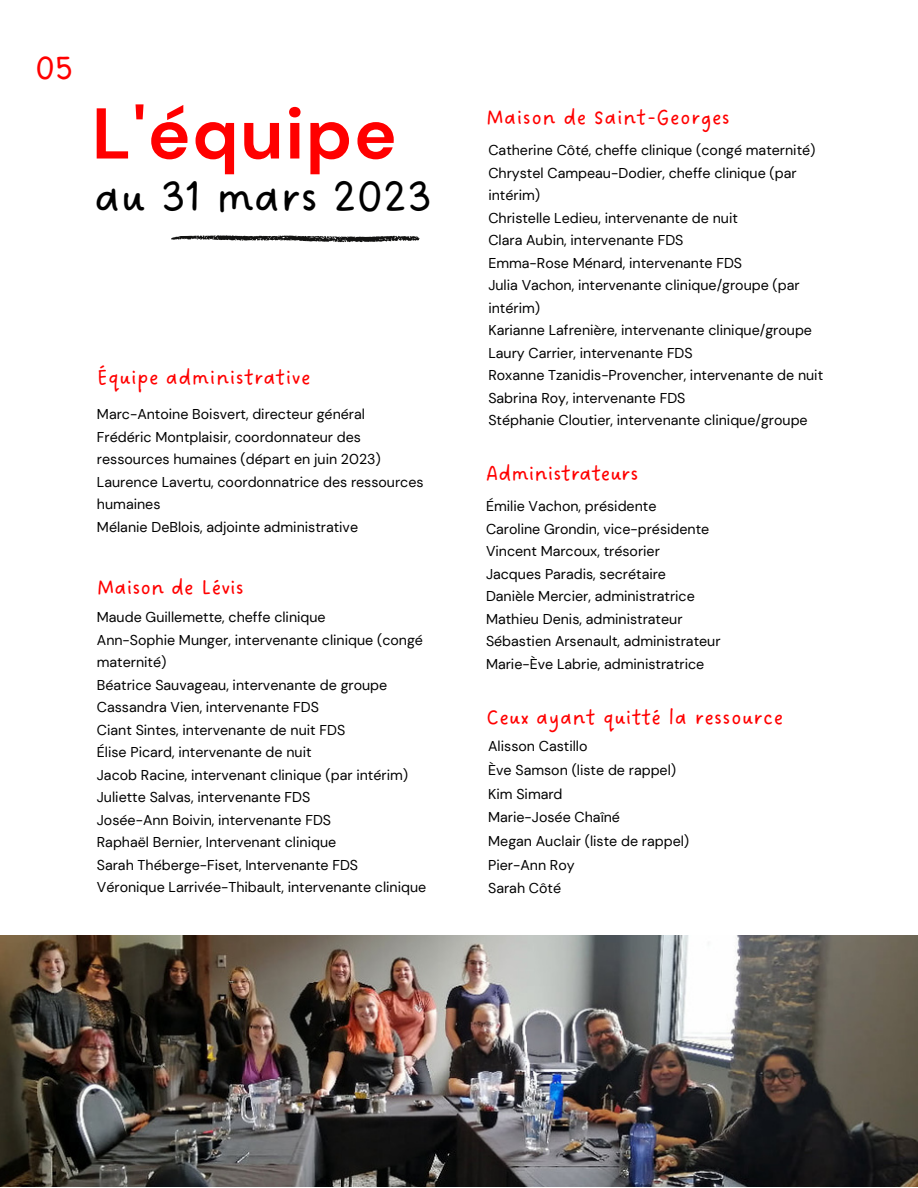
<style>
.page{position:relative;width:918px;height:1188px;background:#fff}
.page>*{position:absolute;margin:0;border:0;box-sizing:border-box;transform-origin:0 0}
.t1{font:700 71.7px "DM Sans";letter-spacing:.02em;color:#f00}
.t2{font:49.35px "DO Sans Regular";color:#000}
.t3{font:37.35px "DO Sans Regular";color:#f00}
.t4{font:22.5px "DO Sans Regular";letter-spacing:.02em;color:#f00}
.t5{font:22.5px "DO Sans Regular";color:#f00}
.t6{font:14.25px/22.5px "DM Sans";color:#000}
</style>
<div class="page">
<svg style="left:171px;top:235px;width:249px;height:8px"></svg>
<img style="left:0;top:936px;width:918px;height:250px">
<p class="t3" style="left:34px;top:46px;width:40px">05</p>
<p class="t1" style="left:92px;top:87px;width:307px">L'équipe</p>
<p class="t2" style="left:95px;top:168px;width:338px">au 31 mars 2023</p>
<p class="t4" style="left:97px;top:364px;width:215px">Équipe administrative</p>
<p class="t6" style="left:97px;top:403px;width:270px">Marc-Antoine Boisvert, directeur général</p>
<p class="t6" style="left:97px;top:426px;width:285px">Frédéric Montplaisir, coordonnateur des ressources humaines (départ en juin 2023)</p>
<p class="t6" style="left:97px;top:471px;width:328px">Laurence Lavertu, coordonnatrice des ressources humaines</p>
<p class="t6" style="left:97px;top:516px;width:263px">Mélanie DeBlois, adjointe administrative</p>
<p class="t5" style="left:97px;top:574px;width:149px">Maison de Lévis</p>
<p class="t6" style="left:97px;top:606px;width:230px">Maude Guillemette, cheffe clinique</p>
<p class="t6" style="left:97px;top:629px;width:328px">Ann-Sophie Munger, intervenante clinique (congé maternité)</p>
<p class="t6" style="left:97px;top:674px;width:292px">Béatrice Sauvageau, intervenante de groupe</p>
<p class="t6" style="left:97px;top:696px;width:224px">Cassandra Vien, intervenante FDS</p>
<p class="t6" style="left:97px;top:719px;width:250px">Ciant Sintes, intervenante de nuit FDS</p>
<p class="t6" style="left:97px;top:741px;width:216px">Élise Picard, intervenante de nuit</p>
<p class="t6" style="left:97px;top:764px;width:313px">Jacob Racine, intervenant clinique (par intérim)</p>
<p class="t6" style="left:97px;top:786px;width:215px">Juliette Salvas, intervenante FDS</p>
<p class="t6" style="left:97px;top:809px;width:236px">Josée-Ann Boivin, intervenante FDS</p>
<p class="t6" style="left:97px;top:831px;width:241px">Raphaël Bernier, Intervenant clinique</p>
<p class="t6" style="left:97px;top:854px;width:263px">Sarah Théberge-Fiset, Intervenante FDS</p>
<p class="t6" style="left:97px;top:876px;width:331px">Véronique Larrivée-Thibault, intervenante clinique</p>
<p class="t4" style="left:486px;top:104px;width:245px">Maison de Saint-Georges</p>
<p class="t6" style="left:488px;top:139px;width:329px">Catherine Côté, cheffe clinique (congé maternité)</p>
<p class="t6" style="left:488px;top:162px;width:310px">Chrystel Campeau-Dodier, cheffe clinique (par intérim)</p>
<p class="t6" style="left:488px;top:207px;width:251px">Christelle Ledieu, intervenante de nuit</p>
<p class="t6" style="left:488px;top:229px;width:197px">Clara Aubin, intervenante FDS</p>
<p class="t6" style="left:488px;top:252px;width:255px">Emma-Rose Ménard, intervenante FDS</p>
<p class="t6" style="left:488px;top:274px;width:313px">Julia Vachon, intervenante clinique/groupe (par intérim)</p>
<p class="t6" style="left:488px;top:319px;width:325px">Karianne Lafrenière, intervenante clinique/groupe</p>
<p class="t6" style="left:488px;top:342px;width:206px">Laury Carrier, intervenante FDS</p>
<p class="t6" style="left:488px;top:364px;width:336px">Roxanne Tzanidis-Provencher, intervenante de nuit</p>
<p class="t6" style="left:488px;top:387px;width:199px">Sabrina Roy, intervenante FDS</p>
<p class="t6" style="left:488px;top:409px;width:321px">Stéphanie Cloutier, intervenante clinique/groupe</p>
<p class="t5" style="left:486px;top:460px;width:154px">Administrateurs</p>
<p class="t6" style="left:486px;top:495px;width:172px">Émilie Vachon, présidente</p>
<p class="t6" style="left:486px;top:517px;width:225px">Caroline Grondin, vice-présidente</p>
<p class="t6" style="left:486px;top:540px;width:175px">Vincent Marcoux, trésorier</p>
<p class="t6" style="left:486px;top:562px;width:182px">Jacques Paradis, secrétaire</p>
<p class="t6" style="left:486px;top:585px;width:210px">Danièle Mercier, administratrice</p>
<p class="t6" style="left:486px;top:607px;width:198px">Mathieu Denis, administrateur</p>
<p class="t6" style="left:486px;top:630px;width:236px">Sébastien Arsenault, administrateur</p>
<p class="t6" style="left:486px;top:652px;width:220px">Marie-Ève Labrie, administratrice</p>
<p class="t4" style="left:486px;top:704px;width:299px">Ceux ayant quitté la ressource</p>
<p class="t6" style="left:488px;top:735px;width:101px">Alisson Castillo</p>
<p class="t6" style="left:488px;top:759px;width:189px">Ève Samson (liste de rappel)</p>
<p class="t6" style="left:488px;top:783px;width:76px">Kim Simard</p>
<p class="t6" style="left:488px;top:806px;width:133px">Marie-Josée Chaîné</p>
<p class="t6" style="left:488px;top:830px;width:203px">Megan Auclair (liste de rappel)</p>
<p class="t6" style="left:488px;top:853px;width:88px">Pier-Ann Roy</p>
<p class="t6" style="left:488px;top:877px;width:75px">Sarah Côté</p>
</div>
